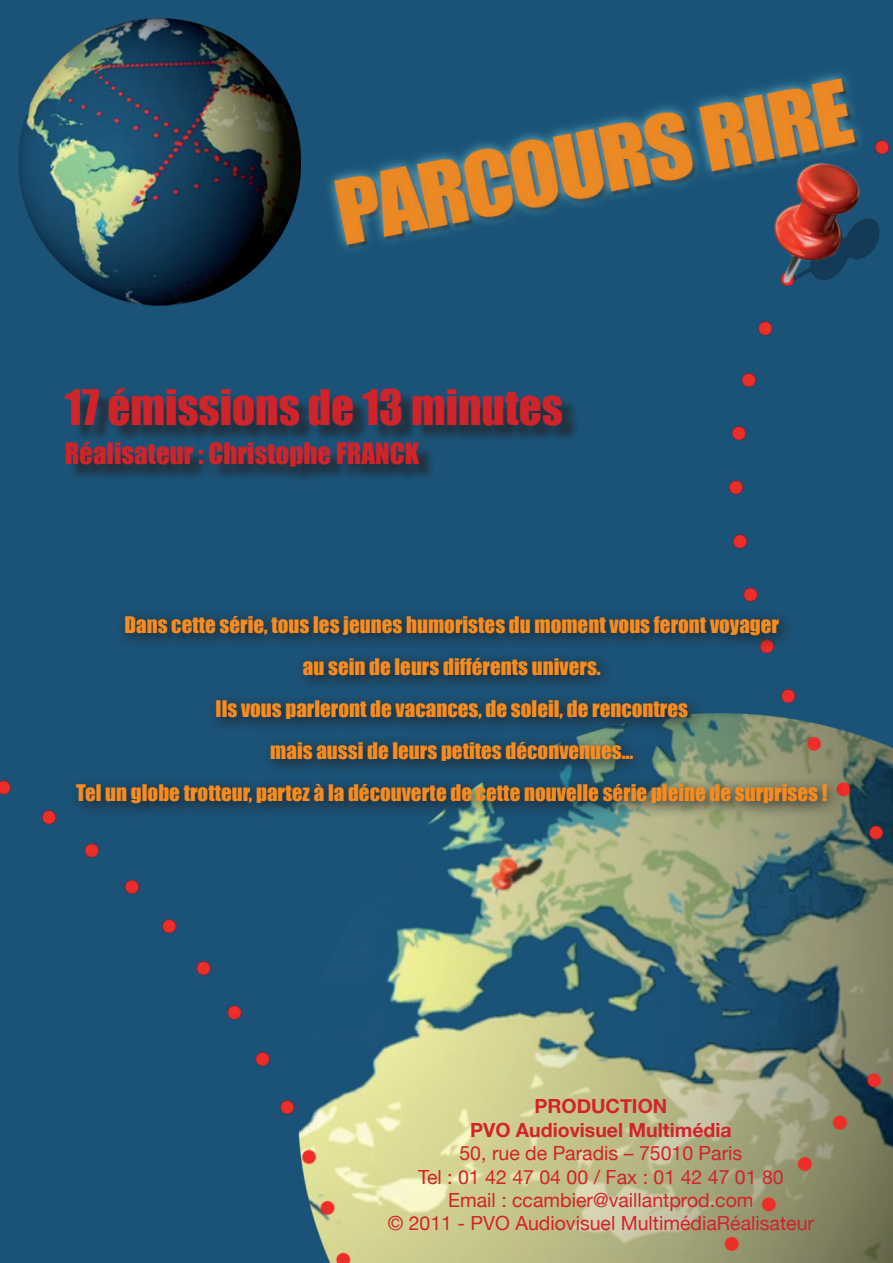
<style>
.page{position:relative;width:893px;height:1263px;background:#fff}
.page>*{position:absolute;margin:0;border:0;box-sizing:border-box;transform-origin:0 0}
.t1{font:45px "Impact";color:#d1232a}
.t2{font:27px "Impact";color:#d1232a}
.t3{font:21px/42px "Impact";color:#f68c1f;text-align:center}
.t4{font:19.5px/23.4px "Helvetica Neue";color:#d1232a;text-align:center}
.t5{font:700 19.5px/23.4px "Helvetica Neue";color:#d1232a;text-align:center}
</style>
<div class="page">
<img style="left:0;top:0;width:893px;height:1263px">
<div style="left:68px;top:390px;width:513px;height:95px;background:#231f20;opacity:.75"></div>
<svg style="left:66px;top:606px;width:777px;height:214px;background:#29536a"></svg>
<h1 class="t1" style="left:65px;top:372px;width:500px">17 émissions de 13 minutes</h1>
<p class="t2" style="left:65px;top:432px;width:356px">Réalisateur : Christophe FRANCK</p>
<p class="t3" style="left:76px;top:603px;width:752px">Dans cette série, tous les jeunes humoristes du moment vous feront voyager<br>au sein de leurs différents univers.<br>Ils vous parleront de vacances, de soleil, de rencontres<br>mais aussi de leurs petites déconvenues…<br>Tel un globe trotteur, partez à la découverte de cette nouvelle série pleine de surprises !</p>
<p class="t5" style="left:470px;top:1094px;width:263px">PRODUCTION<br>PVO Audiovisuel Multimédia</p>
<p class="t4" style="left:388px;top:1141px;width:428px">50, rue de Paradis – 75010 Paris<br>Tel : 01 42 47 04 00 / Fax : 01 42 47 01 80<br>Email : ccambier@vaillantprod.com<br>© 2011 - PVO Audiovisuel MultimédiaRéalisateur</p>
</div>
